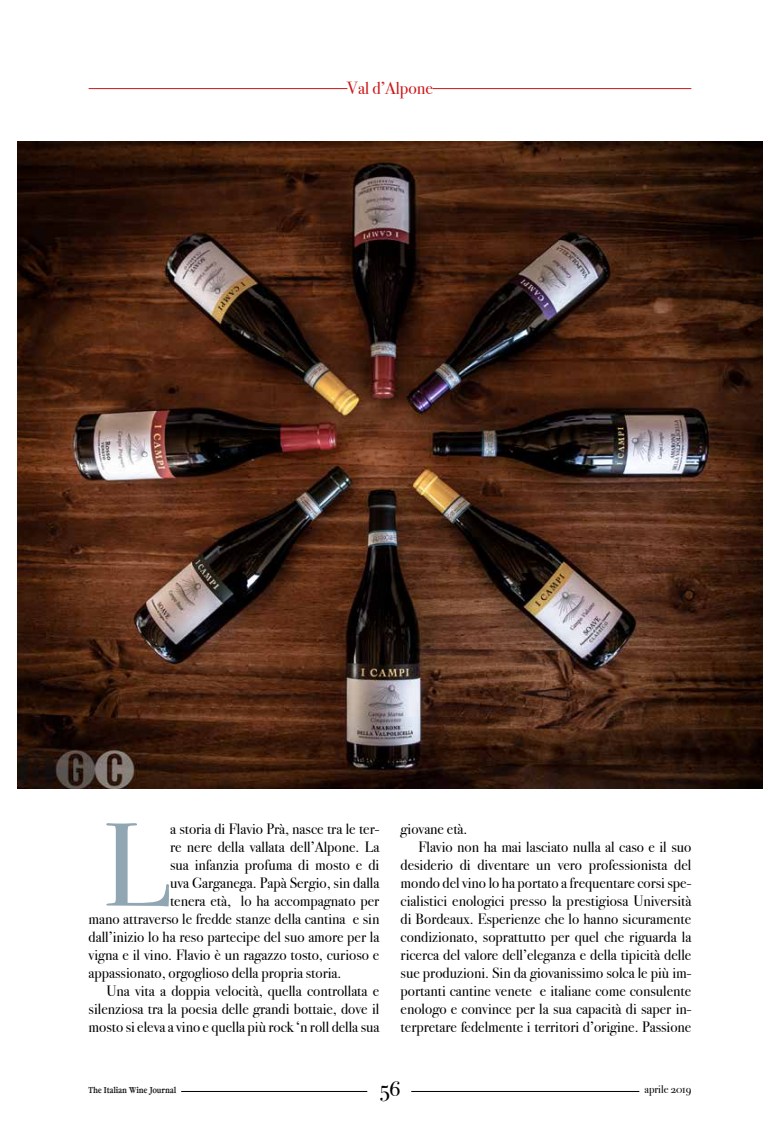
<style>
.page{position:relative;width:780px;height:1134px;background:#fff}
.page>*{position:absolute;margin:0;border:0;box-sizing:border-box;transform-origin:0 0}
.t1{font:118.5px "Bodoni Svty Two OSITCTT";color:#90a6b2}
.t2{font:22.5px "Bodoni Svty Two OSITCTT";color:#000}
.t3{font:17.5px "Bodoni Svty Two OSITCTT";color:#cd171a}
.t4{font:15px "Bodoni Svty Two OSITCTT";color:#000}
.t5{font:11.25px "Bodoni Svty Two OSITCTT";color:#000}
.t6{font:700 8.75px "Garamond Std Handtooled";color:#000;scale:.79 1}
</style>
<div class="page">
<hr style="left:181px;top:1091px;width:186px;height:1px;background:#000">
<hr style="left:411px;top:1091px;width:228px;height:1px;background:#000">
<img style="left:18px;top:141px;width:744px;height:648px">
<hr style="left:89px;top:88px;width:258px;height:1px;background:#cd171a">
<hr style="left:432px;top:88px;width:259px;height:1px;background:#cd171a">
<p class="t3" style="left:347px;top:78px;width:87px">Val d’Alpone</p>
<h1 class="t1" style="left:103px;top:795px;width:68px">L</h1>
<p class="t4" style="left:170px;top:819px;width:211px">a storia di Flavio Prà, nasce tra le ter-</p>
<p class="t4" style="left:170px;top:837px;width:211px">re nere della vallata dell’Alpone. La</p>
<p class="t4" style="left:170px;top:855px;width:211px">sua infanzia profuma di mosto e di</p>
<p class="t4" style="left:170px;top:873px;width:211px">uva Garganega. Papà Sergio, sin dalla</p>
<p class="t4" style="left:170px;top:891px;width:211px">tenera età, lo ha accompagnato per</p>
<p class="t4" style="left:89px;top:909px;width:292px">mano attraverso le fredde stanze della cantina e sin</p>
<p class="t4" style="left:89px;top:927px;width:292px">dall’inizio lo ha reso partecipe del suo amore per la</p>
<p class="t4" style="left:89px;top:945px;width:292px">vigna e il vino. Flavio è un ragazzo tosto, curioso e</p>
<p class="t4" style="left:89px;top:963px;width:254px">appassionato, orgoglioso della propria storia.</p>
<p class="t4" style="left:106px;top:981px;width:274px">Una vita a doppia velocità, quella controllata e</p>
<p class="t4" style="left:89px;top:999px;width:292px">silenziosa tra la poesia delle grandi bottaie, dove il</p>
<p class="t4" style="left:89px;top:1017px;width:292px">mosto si eleva a vino e quella più rock ‘n roll della sua</p>
<p class="t4" style="left:400px;top:819px;width:68px">giovane età.</p>
<p class="t4" style="left:418px;top:837px;width:274px">Flavio non ha mai lasciato nulla al caso e il suo</p>
<p class="t4" style="left:400px;top:855px;width:292px">desiderio di diventare un vero professionista del</p>
<p class="t4" style="left:400px;top:873px;width:292px">mondo del vino lo ha portato a frequentare corsi spe-</p>
<p class="t4" style="left:400px;top:891px;width:292px">cialistici enologici presso la prestigiosa Università</p>
<p class="t4" style="left:400px;top:909px;width:292px">di Bordeaux. Esperienze che lo hanno sicuramente</p>
<p class="t4" style="left:400px;top:927px;width:292px">condizionato, soprattutto per quel che riguarda la</p>
<p class="t4" style="left:400px;top:945px;width:292px">ricerca del valore dell’eleganza e della tipicità delle</p>
<p class="t4" style="left:400px;top:963px;width:292px">sue produzioni. Sin da giovanissimo solca le più im-</p>
<p class="t4" style="left:400px;top:981px;width:292px">portanti cantine venete e italiane come consulente</p>
<p class="t4" style="left:400px;top:999px;width:292px">enologo e convince per la sua capacità di saper in-</p>
<p class="t4" style="left:400px;top:1017px;width:292px">terpretare fedelmente i territori d’origine. Passione</p>
<p class="t6" style="left:89px;top:1085px;width:112px">The Italian Wine Journal</p>
<h2 class="t2" style="left:379px;top:1075px;width:23px">56</h2>
<p class="t5" style="left:644px;top:1083px;width:48px">aprile 2019</p>
</div>
